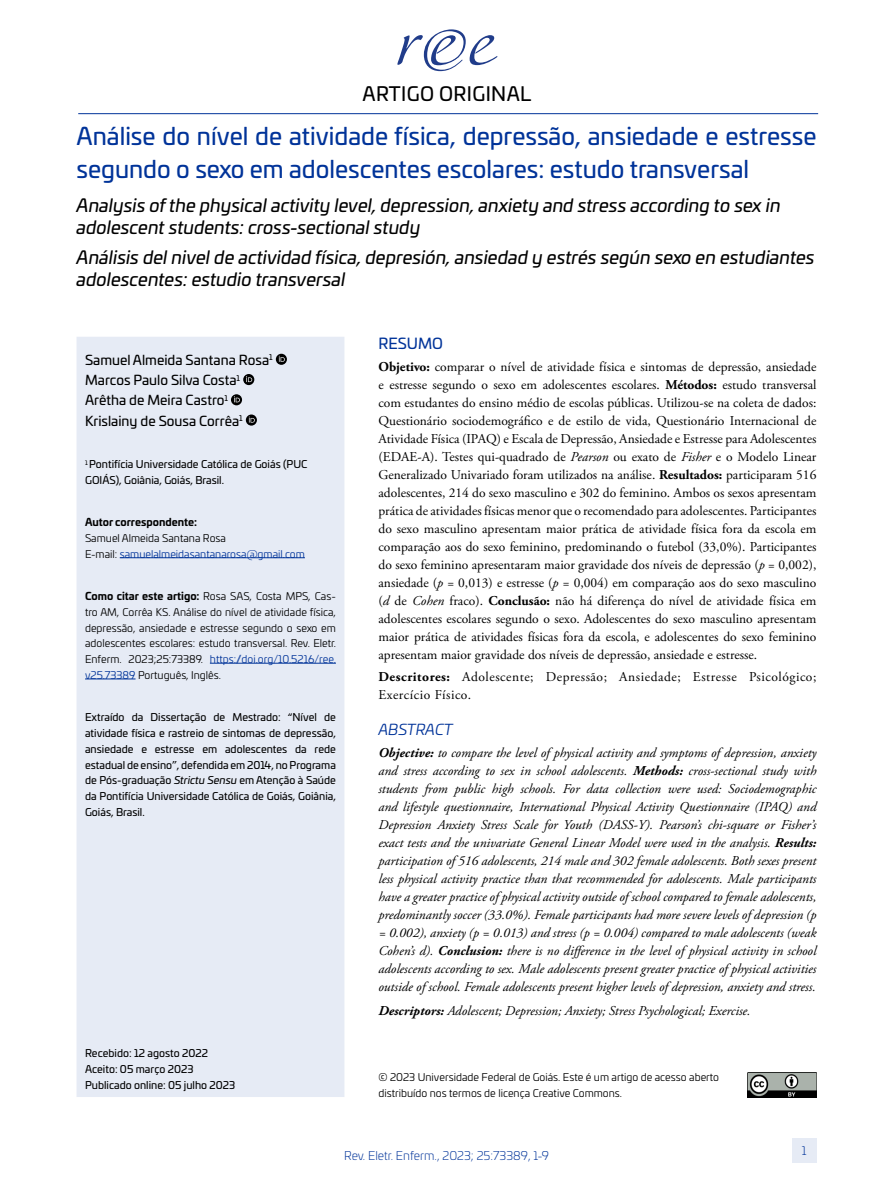
<style>
.page{position:relative;width:893px;height:1191px;background:#fff}
.page>*{position:absolute;margin:0;border:0;box-sizing:border-box;transform-origin:0 0}
.t1{font:24px/32.4px "Univia Pro";color:#039}
.t2{font:19.5px "Univia Pro";letter-spacing:.02em;color:#000}
.t3{font:italic 18px/21.6px "Univia Pro";color:#000}
.t4{font:italic 15px "Univia Pro";color:#039}
.t5{font:15px "Univia Pro";color:#039}
.t6{font:13.5px/18px "Adobe Garamond Pro";letter-spacing:.035em;color:#000;text-align:justify}
.t7{font:italic 13.5px/18px "Adobe Garamond Pro";color:#000;text-align:justify}
.t8{font:13.5px/20.2px "Univia Pro";color:#000}
.t9{font:300 12px "Univia Pro";color:#039}
.t10{font:10.5px/15.8px "Univia Pro";color:#000}
.t11{font:10.5px/15.8px "Univia Pro";color:#000;text-align:justify}
.t12{font:10.5px/15.8px "Univia Pro";color:#039}
.t13{font:700 10.5px "Univia Pro";color:#000}
.s1{color:#000}
.s2{font-weight:700}
.s3{color:#039}
.s4{font-style:italic}
</style>
<div class="page">
<div style="left:792px;top:1138px;width:24px;height:25px;background:#e6ebf5"></div>
<hr style="left:78px;top:113px;width:740px;height:1px;background:#039">
<div style="left:77px;top:337px;width:267px;height:760px;background:#e6ebf5"></div>
<svg style="left:276px;top:354px;width:11px;height:11px"></svg>
<svg style="left:279px;top:356px;width:6px;height:6px"></svg>
<svg style="left:243px;top:374px;width:11px;height:11px"></svg>
<svg style="left:246px;top:376px;width:6px;height:6px"></svg>
<svg style="left:231px;top:394px;width:11px;height:11px"></svg>
<svg style="left:234px;top:396px;width:6px;height:6px"></svg>
<svg style="left:246px;top:414px;width:11px;height:11px"></svg>
<svg style="left:249px;top:416px;width:6px;height:6px"></svg>
<hr style="left:120px;top:557px;width:185px;height:1px;background:#039">
<hr style="left:210px;top:663px;width:126px;height:1px;background:#039">
<hr style="left:85px;top:678px;width:51px;height:1px;background:#039">
<img style="left:747px;top:1072px;width:69px;height:25px">
<svg style="left:397px;top:29px;width:100px;height:42px"></svg>
<h2 class="t2" style="left:362px;top:79px;width:170px">ARTIGO ORIGINAL</h2>
<h1 class="t1" style="left:77px;top:119px;width:741px">Análise do nível de atividade física, depressão, ansiedade e estresse segundo o sexo em adolescentes escolares: estudo transversal</h1>
<h3 class="t3" style="left:77px;top:194px;width:706px">Analysis of the physical activity level, depression, anxiety and stress according to sex in adolescent students: cross-sectional study</h3>
<h3 class="t3" style="left:77px;top:245px;width:740px">Análisis del nivel de actividad física, depresión, ansiedad y estrés según sexo en estudiantes adolescentes: estudio transversal</h3>
<p class="t8" style="left:85px;top:349px;width:189px">Samuel Almeida Santana Rosa<sup>1<br></sup>Marcos Paulo Silva Costa<sup>1<br></sup>Arêtha de Meira Castro<sup>1<br></sup>Krislainy de Sousa Corrêa<sup>1</sup></p>
<p class="t10" style="left:85px;top:456px;width:224px"><sup>1</sup> Pontifícia Universidade Católica de Goiás (PUC<br>GOIÁS), Goiânia, Goiás, Brasil.</p>
<p class="t13" style="left:85px;top:514px;width:114px">Autor correspondente:</p>
<p class="t12" style="left:85px;top:530px;width:221px"><span class="s1">Samuel Almeida Santana Rosa<br>E-mail:</span> samuelalmeidasantanarosa@gmail.com</p>
<p class="t11" style="left:85px;top:588px;width:252px"><span class="s2">Como citar este artigo:</span> Rosa SAS, Costa MPS, Cas&shy;tro AM, Corrêa KS. Análise do nível de atividade física, depressão, ansiedade e estresse segundo o sexo em adolescentes escolares: estudo transversal. Rev. Eletr.<br>Enferm. 2023;25:73389. <span class="s3">https:/doi.org/10.5216/ree. v25.73389</span> Português, Inglês.</p>
<p class="t10" style="left:85px;top:709px;width:252px;text-align:justify">Extraído da Dissertação de Mestrado: “Nível de atividade física e rastreio de sintomas de depressão, ansiedade e estresse em adolescentes da rede estadual de ensino”, defendida em 2014, no Programa de Pós-graduação <span class="s4">Strictu Sensu</span> em Atenção à Saúde da Pontifícia Universidade Católica de Goiás, Goiânia, Goiás, Brasil.</p>
<p class="t10" style="left:85px;top:1044px;width:152px">Recebido: 12 agosto 2022<br>Aceito: 05 março 2023<br>Publicado online: 05 julho 2023</p>
<p class="t5" style="left:378px;top:332px;width:66px">RESUMO</p>
<p class="t6" style="left:378px;top:358px;width:439px"><span class="s2">Objetivo</span><span class="s2">:</span> comparar o nível de atividade física e sintomas de depressão, ansiedade e estresse segundo o sexo em adolescentes escolares. <span class="s2">Métodos:</span> estudo transversal com estudantes do ensino médio de escolas públicas. Utilizou-se na coleta de dados:<br>Questionário sociodemográfico e de estilo de vida, Questionário Internacional de Atividade Física (IPAQ) e Escala de Depressão, Ansiedade e Estresse para Adolescentes (EDAE-A). Testes qui-quadrado de <span class="s4">Pearson</span> ou exato de <span class="s4">Fisher</span> e o Modelo Linear Generalizado Univariado foram utilizados na análise. <span class="s2">Resultados:</span> participaram 516 adolescentes, 214 do sexo masculino e 302 do feminino. Ambos os sexos apresentam prática de atividades físicas menor que o recomendado para adolescentes. Participantes do sexo masculino apresentam maior prática de atividade física fora da escola em comparação aos do sexo feminino, predominando o futebol (33,0%). Participantes do sexo feminino apresentaram maior gravidade dos níveis de depressão (<span class="s4">p</span> = 0,002), ansiedade (<span class="s4">p</span> = 0,013) e estresse (<span class="s4">p</span> = 0,004) em comparação aos do sexo masculino (<span class="s4">d</span> de <span class="s4">Cohen</span> fraco). <span class="s2">Conclusão:</span> não há diferença do nível de atividade física em adolescentes escolares segundo o sexo. Adolescentes do sexo masculino apresentam maior prática de atividades físicas fora da escola, e adolescentes do sexo feminino apresentam maior gravidade dos níveis de depressão, ansiedade e estresse.</p>
<p class="t6" style="left:378px;top:668px;width:439px"><span class="s2">Descritores:</span> Adolescente; Depressão; Ansiedade; Estresse Psicológico;<br>Exercício Físico.</p>
<p class="t4" style="left:378px;top:718px;width:76px">ABSTRACT</p>
<p class="t7" style="left:378px;top:744px;width:440px"><span class="s2">Objective</span><span class="s2">:</span> to compare the level of physical activity and symptoms of depression, anxiety and stress according to sex in school adolescents. <span class="s2">Methods:</span> cross-sectional study with students from public high schools. For data collection were used: Sociodemographic and lifestyle questionnaire, International Physical Activity Questionnaire (IPAQ) and Depression Anxiety Stress Scale for Youth (DASS-Y). Pearson’s chi-square or Fisher’s exact tests and the univariate General Linear Model were used in the analysis. <span class="s2">Results: </span>participation of 516 adolescents, 214 male and 302 female adolescents. Both sexes present less physical activity practice than that recommended for adolescents. Male participants have a greater practice of physical activity outside of school compared to female adolescents, predominantly soccer (33.0%). Female participants had more severe levels of depression (p = 0.002), anxiety (p = 0.013) and stress (p = 0.004) compared to male adolescents (weak Cohen’s d). <span class="s2">Conclusion:</span> there is no difference in the level of physical activity in school adolescents according to sex. Male adolescents present greater practice of physical activities outside of school. Female adolescents present higher levels of depression, anxiety and stress.</p>
<p class="t7" style="left:378px;top:1001px;width:374px"><span class="s2">Descriptors:</span> Adolescent; Depression; Anxiety; Stress Psychological; Exercise.</p>
<p class="t11" style="left:378px;top:1069px;width:342px">© 2023 Universidade Federal de Goiás. Este é um artigo de acesso aberto distribuído nos termos de licença Creative Commons.</p>
<p class="t9" style="left:344px;top:1147px;width:206px">Rev. Eletr. Enferm., 2023; 25:73389, 1-9</p>
<p class="t9" style="left:802px;top:1142px;width:6px">1</p>
</div>
